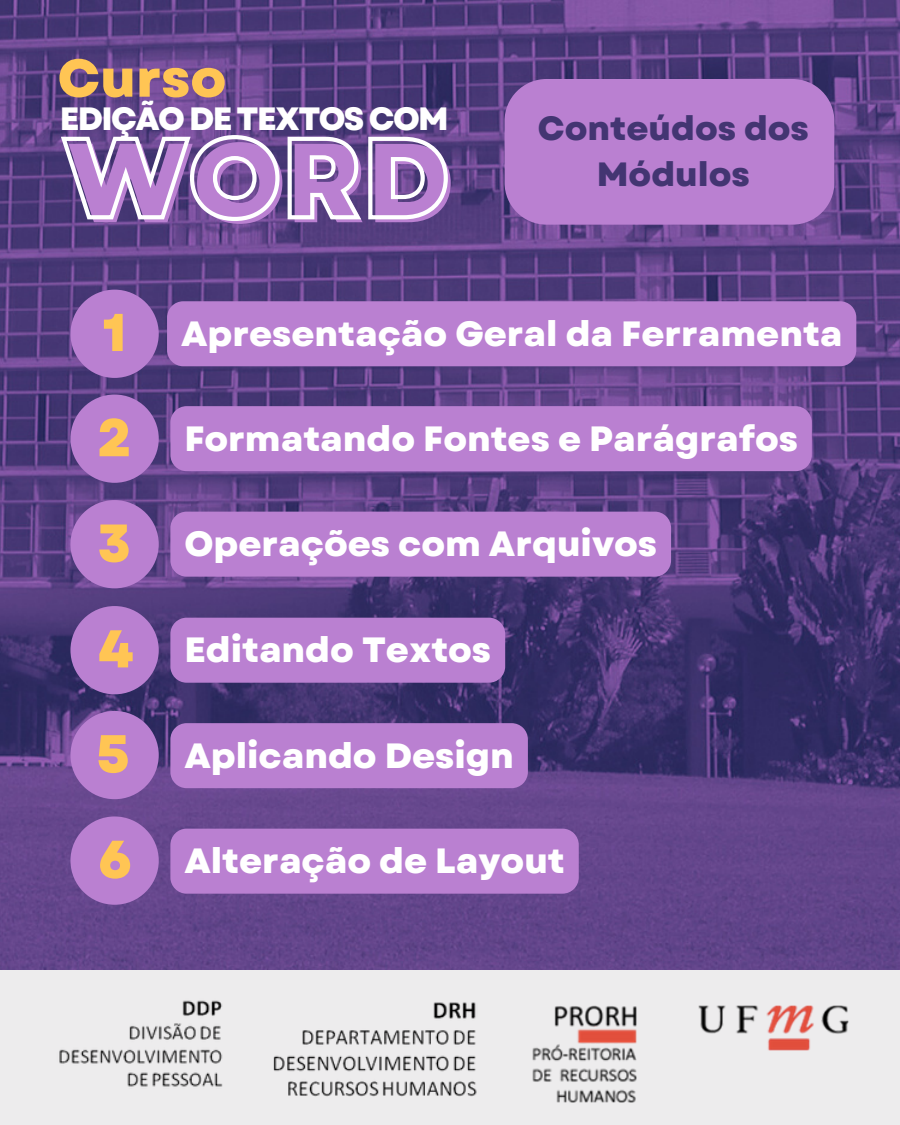
<style>
.page{position:relative;width:900px;height:1125px;background:#fff}
.page>*{position:absolute;margin:0;border:0;box-sizing:border-box;transform-origin:0 0}
.t1{font:800 112px "Garet";color:#ba80d1}
.t2{font:800 53px "Garet";color:#ffc554}
.t3{font:800 35px "Garet";color:#fff}
.t4{font:800 33.6px/46.4px "Garet";color:#433572;text-align:center}
.t5{font:800 32.2px "Garet";letter-spacing:-.05em;color:#fff}
</style>
<div class="page">
<img style="left:0;top:0;width:900px;height:970px">
<div style="left:0;top:970px;width:900px;height:155px;background:#edeced"></div>
<img style="left:59px;top:1000px;width:164px;height:87px">
<img style="left:273px;top:1002px;width:204px;height:95px">
<img style="left:533px;top:1005px;width:103px;height:98px">
<img style="left:699px;top:1005px;width:150px;height:45px">
<div style="left:70px;top:290px;width:89px;height:88px;background:#ba80d1;border-radius:50%"></div>
<div style="left:70px;top:395px;width:89px;height:88px;background:#ba80d1;border-radius:50%"></div>
<div style="left:70px;top:500px;width:89px;height:88px;background:#ba80d1;border-radius:50%"></div>
<div style="left:70px;top:606px;width:89px;height:88px;background:#ba80d1;border-radius:50%"></div>
<div style="left:70px;top:711px;width:89px;height:88px;background:#ba80d1;border-radius:50%"></div>
<div style="left:70px;top:816px;width:89px;height:89px;background:#ba80d1;border-radius:50%"></div>
<div style="left:505px;top:79px;width:329px;height:146px;background:#ba80d1;border-radius:42px"></div>
<svg style="left:58px;top:133px;width:392px;height:90px"></svg>
<div style="left:167px;top:301px;width:689px;height:65px;background:#ba80d1"></div>
<div style="left:170px;top:406px;width:642px;height:65px;background:#ba80d1"></div>
<div style="left:170px;top:512px;width:501px;height:65px;background:#ba80d1"></div>
<div style="left:170px;top:618px;width:335px;height:65px;background:#ba80d1"></div>
<div style="left:170px;top:723px;width:358px;height:65px;background:#ba80d1"></div>
<div style="left:170px;top:829px;width:409px;height:65px;background:#ba80d1"></div>
<p class="t2" style="left:58px;top:40px;width:170px">Curso</p>
<p class="t5" style="left:60px;top:96px;width:390px">EDIÇÃO DE TEXTOS COM</p>
<p class="t1" style="left:68px;top:102px;width:388px">WORD</p>
<p class="t4" style="left:538px;top:105px;width:273px">Conteúdos dos<br>Módulos</p>
<p class="t2" style="left:103px;top:294px;width:25px">1</p>
<p class="t2" style="left:97px;top:400px;width:36px">2</p>
<p class="t2" style="left:97px;top:505px;width:35px">3</p>
<p class="t2" style="left:98px;top:611px;width:37px">4</p>
<p class="t2" style="left:96px;top:716px;width:35px">5</p>
<p class="t2" style="left:98px;top:821px;width:36px">6</p>
<p class="t3" style="left:181px;top:308px;width:663px">Apresentação Geral da Ferramenta</p>
<p class="t3" style="left:184px;top:413px;width:615px">Formatando Fontes e Parágrafos</p>
<p class="t3" style="left:184px;top:519px;width:474px">Operações com Arquivos</p>
<p class="t3" style="left:184px;top:625px;width:308px">Editando Textos</p>
<p class="t3" style="left:184px;top:730px;width:331px">Aplicando Design</p>
<p class="t3" style="left:184px;top:836px;width:382px">Alteração de Layout</p>
</div>
